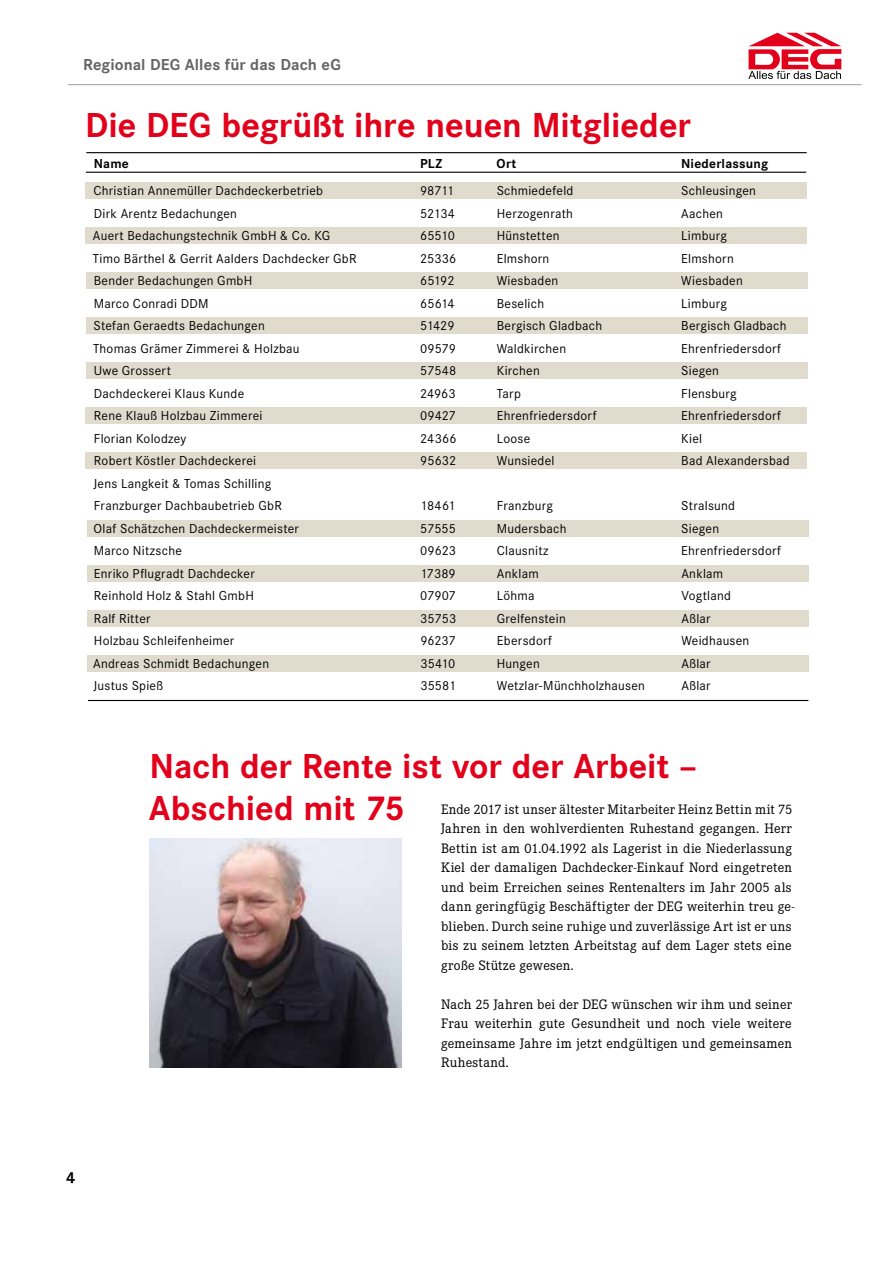
<style>
.page{position:relative;width:893px;height:1263px;background:#fff}
.page>*{position:absolute;margin:0;border:0;box-sizing:border-box;transform-origin:0 0}
.t1{font:700 36px/42px "Corporate S Pro";color:#e2001a}
.t2{font:700 16.5px "Corporate S Pro";letter-spacing:.005em;color:#646567}
.t3{font:700 16.5px "Corporate S Pro";color:#000}
.t4{font:14.25px/19.5px "Corporate E Pro";letter-spacing:.02em;color:#000}
.t5{font:13.5px/22.5px "Corporate S Pro";letter-spacing:.02em;color:#000}
.t6{font:700 13.5px "Corporate S Pro";letter-spacing:.015em;color:#000}
</style>
<div class="page">
<img style="left:149px;top:838px;width:252px;height:229px">
<div style="left:85px;top:182px;width:721px;height:16px;background:#e1dbce"></div>
<div style="left:85px;top:227px;width:721px;height:16px;background:#e1dbce"></div>
<div style="left:86px;top:273px;width:721px;height:16px;background:#e1dbce"></div>
<div style="left:86px;top:318px;width:721px;height:16px;background:#e1dbce"></div>
<div style="left:86px;top:363px;width:721px;height:16px;background:#e1dbce"></div>
<div style="left:85px;top:407px;width:721px;height:16px;background:#e1dbce"></div>
<div style="left:85px;top:452px;width:721px;height:16px;background:#e1dbce"></div>
<div style="left:88px;top:520px;width:721px;height:16px;background:#e1dbce"></div>
<div style="left:88px;top:566px;width:721px;height:16px;background:#e1dbce"></div>
<div style="left:88px;top:610px;width:721px;height:16px;background:#e1dbce"></div>
<div style="left:88px;top:655px;width:721px;height:16px;background:#e1dbce"></div>
<hr style="left:68px;top:84px;width:793px;height:1px;background:#9c9e9f">
<svg style="left:748px;top:33px;width:93px;height:46px"></svg>
<hr style="left:86px;top:172px;width:720px;height:1px;background:#000">
<hr style="left:86px;top:152px;width:721px;height:1px;background:#000">
<hr style="left:88px;top:700px;width:720px;height:1px;background:#000">
<p class="t2" style="left:83px;top:52px;width:259px">Regional DEG Alles für das Dach eG</p>
<h1 class="t1" style="left:85px;top:101px;width:608px">Die DEG begrüßt ihre neuen Mitglieder</h1>
<p class="t6" style="left:94px;top:153px;width:37px">Name</p>
<p class="t6" style="left:420px;top:153px;width:23px">PLZ</p>
<p class="t6" style="left:497px;top:153px;width:21px">Ort</p>
<p class="t6" style="left:681px;top:153px;width:89px">Niederlassung</p>
<p class="t5" style="left:93px;top:178px;width:231px">Christian Annemüller Dachdeckerbetrieb</p>
<p class="t5" style="left:420px;top:178px;width:35px">98711</p>
<p class="t5" style="left:497px;top:178px;width:78px">Schmiedefeld</p>
<p class="t5" style="left:681px;top:178px;width:76px">Schleusingen</p>
<p class="t5" style="left:94px;top:201px;width:145px">Dirk Arentz Bedachungen</p>
<p class="t5" style="left:420px;top:201px;width:36px">52134</p>
<p class="t5" style="left:497px;top:201px;width:78px">Herzogenrath</p>
<p class="t5" style="left:681px;top:201px;width:43px">Aachen</p>
<p class="t5" style="left:93px;top:223px;width:239px">Auert Bedachungstechnik GmbH &amp; Co. KG</p>
<p class="t5" style="left:420px;top:223px;width:36px">65510</p>
<p class="t5" style="left:497px;top:223px;width:64px">Hünstetten</p>
<p class="t5" style="left:681px;top:223px;width:47px">Limburg</p>
<p class="t5" style="left:93px;top:246px;width:265px">Timo Bärthel &amp; Gerrit Aalders Dachdecker GbR</p>
<p class="t5" style="left:420px;top:246px;width:38px">25336</p>
<p class="t5" style="left:497px;top:246px;width:54px">Elmshorn</p>
<p class="t5" style="left:681px;top:246px;width:54px">Elmshorn</p>
<p class="t5" style="left:94px;top:268px;width:160px">Bender Bedachungen GmbH</p>
<p class="t5" style="left:420px;top:268px;width:36px">65192</p>
<p class="t5" style="left:497px;top:268px;width:63px">Wiesbaden</p>
<p class="t5" style="left:681px;top:268px;width:63px">Wiesbaden</p>
<p class="t5" style="left:94px;top:291px;width:116px">Marco Conradi DDM</p>
<p class="t5" style="left:420px;top:291px;width:36px">65614</p>
<p class="t5" style="left:497px;top:291px;width:49px">Beselich</p>
<p class="t5" style="left:681px;top:291px;width:47px">Limburg</p>
<p class="t5" style="left:93px;top:313px;width:173px">Stefan Geraedts Bedachungen</p>
<p class="t5" style="left:420px;top:313px;width:36px">51429</p>
<p class="t5" style="left:497px;top:313px;width:107px">Bergisch Gladbach</p>
<p class="t5" style="left:681px;top:313px;width:107px">Bergisch Gladbach</p>
<p class="t5" style="left:93px;top:336px;width:208px">Thomas Grämer Zimmerei &amp; Holzbau</p>
<p class="t5" style="left:420px;top:336px;width:37px">09579</p>
<p class="t5" style="left:497px;top:336px;width:71px">Waldkirchen</p>
<p class="t5" style="left:681px;top:336px;width:101px">Ehrenfriedersdorf</p>
<p class="t5" style="left:94px;top:358px;width:79px">Uwe Grossert</p>
<p class="t5" style="left:420px;top:358px;width:38px">57548</p>
<p class="t5" style="left:497px;top:358px;width:45px">Kirchen</p>
<p class="t5" style="left:681px;top:358px;width:39px">Siegen</p>
<p class="t5" style="left:94px;top:381px;width:152px">Dachdeckerei Klaus Kunde</p>
<p class="t5" style="left:420px;top:381px;width:37px">24963</p>
<p class="t5" style="left:497px;top:381px;width:26px">Tarp</p>
<p class="t5" style="left:681px;top:381px;width:57px">Flensburg</p>
<p class="t5" style="left:94px;top:403px;width:170px">Rene Klauß Holzbau Zimmerei</p>
<p class="t5" style="left:420px;top:403px;width:37px">09427</p>
<p class="t5" style="left:497px;top:403px;width:101px">Ehrenfriedersdorf</p>
<p class="t5" style="left:681px;top:403px;width:101px">Ehrenfriedersdorf</p>
<p class="t5" style="left:94px;top:426px;width:94px">Florian Kolodzey</p>
<p class="t5" style="left:420px;top:426px;width:38px">24366</p>
<p class="t5" style="left:497px;top:426px;width:35px">Loose</p>
<p class="t5" style="left:681px;top:426px;width:22px">Kiel</p>
<p class="t5" style="left:94px;top:448px;width:164px">Robert Köstler Dachdeckerei</p>
<p class="t5" style="left:420px;top:448px;width:38px">95632</p>
<p class="t5" style="left:497px;top:448px;width:59px">Wunsiedel</p>
<p class="t5" style="left:681px;top:448px;width:110px">Bad Alexandersbad</p>
<p class="t5" style="left:93px;top:471px;width:190px">Jens Langkeit &amp; Tomas Schilling<br>Franzburger Dachbaubetrieb GbR</p>
<p class="t5" style="left:420px;top:493px;width:37px">18461</p>
<p class="t5" style="left:497px;top:493px;width:58px">Franzburg</p>
<p class="t5" style="left:681px;top:493px;width:55px">Stralsund</p>
<p class="t5" style="left:94px;top:516px;width:207px">Olaf Schätzchen Dachdeckermeister</p>
<p class="t5" style="left:420px;top:516px;width:37px">57555</p>
<p class="t5" style="left:497px;top:516px;width:71px">Mudersbach</p>
<p class="t5" style="left:681px;top:516px;width:39px">Siegen</p>
<p class="t5" style="left:94px;top:538px;width:90px">Marco Nitzsche</p>
<p class="t5" style="left:420px;top:538px;width:37px">09623</p>
<p class="t5" style="left:497px;top:538px;width:53px">Clausnitz</p>
<p class="t5" style="left:681px;top:538px;width:101px">Ehrenfriedersdorf</p>
<p class="t5" style="left:94px;top:561px;width:162px">Enriko Pflugradt Dachdecker</p>
<p class="t5" style="left:420px;top:561px;width:37px">17389</p>
<p class="t5" style="left:497px;top:561px;width:43px">Anklam</p>
<p class="t5" style="left:681px;top:561px;width:43px">Anklam</p>
<p class="t5" style="left:94px;top:583px;width:162px">Reinhold Holz &amp; Stahl GmbH</p>
<p class="t5" style="left:420px;top:583px;width:37px">07907</p>
<p class="t5" style="left:497px;top:583px;width:39px">Löhma</p>
<p class="t5" style="left:681px;top:583px;width:51px">Vogtland</p>
<p class="t5" style="left:94px;top:606px;width:58px">Ralf Ritter</p>
<p class="t5" style="left:420px;top:606px;width:37px">35753</p>
<p class="t5" style="left:497px;top:606px;width:70px">Grelfenstein</p>
<p class="t5" style="left:681px;top:606px;width:31px">Aßlar</p>
<p class="t5" style="left:94px;top:628px;width:142px">Holzbau Schleifenheimer</p>
<p class="t5" style="left:420px;top:628px;width:37px">96237</p>
<p class="t5" style="left:497px;top:628px;width:57px">Ebersdorf</p>
<p class="t5" style="left:681px;top:628px;width:70px">Weidhausen</p>
<p class="t5" style="left:93px;top:651px;width:177px">Andreas Schmidt Bedachungen</p>
<p class="t5" style="left:420px;top:651px;width:37px">35410</p>
<p class="t5" style="left:497px;top:651px;width:45px">Hungen</p>
<p class="t5" style="left:681px;top:651px;width:31px">Aßlar</p>
<p class="t5" style="left:93px;top:673px;width:71px">Justus Spieß</p>
<p class="t5" style="left:420px;top:673px;width:37px">35581</p>
<p class="t5" style="left:497px;top:673px;width:150px">Wetzlar-Münchholzhausen</p>
<p class="t5" style="left:681px;top:673px;width:31px">Aßlar</p>
<h1 class="t1" style="left:149px;top:742px;width:549px">Nach der Rente ist vor der Arbeit –<br>Abschied mit 75</h1>
<p class="t4" style="left:441px;top:798px;width:355px">Ende 2017 ist unser ältester Mitarbeiter Heinz Bettin mit 75<br>Jahren in den wohlverdienten Ruhestand gegangen. Herr Bettin ist am 01.04.1992 als Lagerist in die Niederlassung Kiel der damaligen Dachdecker-Einkauf Nord eingetreten und beim Erreichen seines Rentenalters im Jahr 2005 als dann geringfügig Beschäftigter der DEG weiterhin treu ge&shy;blieben. Durch seine ruhige und zuverlässige Art ist er uns bis zu seinem letzten Arbeitstag auf dem Lager stets eine große Stütze gewesen.</p>
<p class="t4" style="left:441px;top:993px;width:352px;text-align:justify">Nach 25 Jahren bei der DEG wünschen wir ihm und seiner Frau weiterhin gute Gesundheit und noch viele weitere gemeinsame Jahre im jetzt endgültigen und gemeinsamen Ruhestand.</p>
<p class="t3" style="left:66px;top:1165px;width:11px">4</p>
</div>
